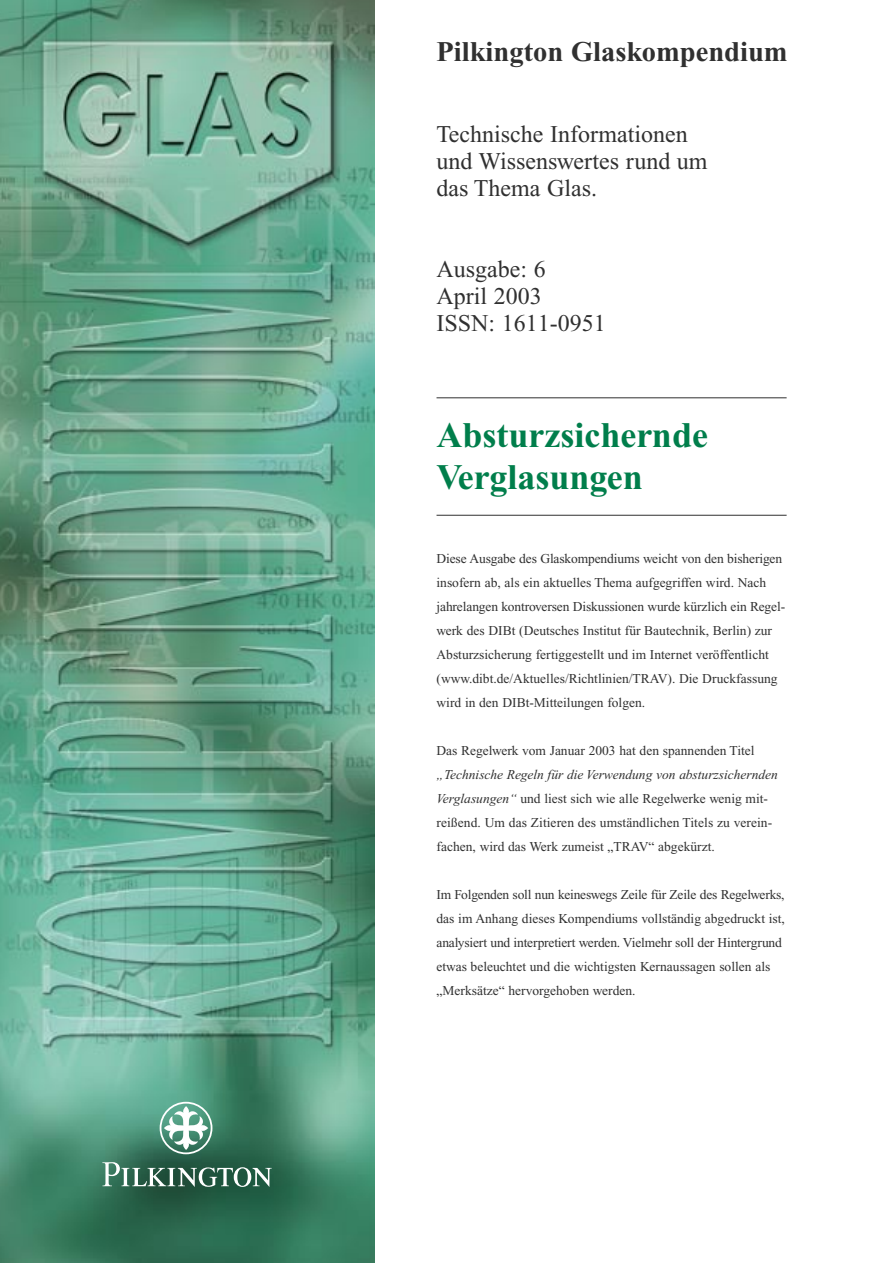
<style>
.page{position:relative;width:893px;height:1263px;background:#fff}
.page>*{position:absolute;margin:0;border:0;box-sizing:border-box;transform-origin:0 0}
.Fließtext{font:700 36px/42px "Times New Roman";color:#007e4b}
.t1{font:700 28.5px "Times New Roman";color:#303030}
.t2{font:24px "Times New Roman";color:#303030}
.Fließtext-2{font:13.5px/24px "Times New Roman";color:#303030}
.s1{font-style:italic}
</style>
<div class="page">
<img style="left:0;top:0;width:374px;height:1263px">
<hr style="left:436px;top:397px;width:351px;height:1px;background:#303030">
<hr style="left:436px;top:515px;width:351px;height:1px;background:#303030">
<svg style="left:164px;top:1106px;width:44px;height:44px"></svg>
<svg style="left:102px;top:1162px;width:170px;height:25px"></svg>
<div style="left:160px;top:1102px;width:52px;height:52px;border:2px solid #fff;border-radius:50%"></div>
<p class="t1" style="left:436px;top:36px;width:353px">Pilkington Glaskompendium</p>
<p class="t2" style="left:436px;top:121px;width:253px">Technische Informationen</p>
<p class="t2" style="left:436px;top:148px;width:273px">und Wissenswertes rund um</p>
<p class="t2" style="left:436px;top:175px;width:162px">das Thema Glas.</p>
<p class="t2" style="left:436px;top:256px;width:111px">Ausgabe: 6</p>
<p class="t2" style="left:436px;top:283px;width:107px">April 2003</p>
<p class="t2" style="left:436px;top:310px;width:171px">ISSN: 1611-0951</p>
<p class="Fließtext" style="left:436px;top:414px;width:273px">Absturzsichernde<br>Verglasungen</p>
<p class="Fließtext-2" style="left:436px;top:546px;width:350px">Diese Ausgabe des Glaskompendiums weicht von den bisherigen insofern ab, als ein aktuelles Thema aufgegriffen wird. Nach jahrelangen kontroversen Diskussionen wurde kürzlich ein Regel&shy;werk des DIBt (Deutsches Institut für Bautechnik, Berlin) zur Absturzsicherung fertiggestellt und im Internet veröffentlicht (www.dibt.de/Aktuelles/Richtlinien/TRAV). Die Druckfassung wird in den DIBt-Mitteilungen folgen.</p>
<p class="Fließtext-2" style="left:436px;top:738px;width:320px">Das Regelwerk vom Januar 2003 hat den spannenden Titel</p>
<p class="Fließtext-2" style="left:436px;top:762px;width:343px"><span class="s1">„Technische Regeln für die Verwendung von absturzsichernden Verglasungen“</span> und liest sich wie alle Regelwerke wenig mit&shy;reißend. Um das Zitieren des umständlichen Titels zu verein&shy;fachen, wird das Werk zumeist „TRAV“ abgekürzt.</p>
<p class="Fließtext-2" style="left:436px;top:882px;width:350px">Im Folgenden soll nun keineswegs Zeile für Zeile des Regelwerks, das im Anhang dieses Kompendiums vollständig abgedruckt ist, analysiert und interpretiert werden. Vielmehr soll der Hintergrund etwas beleuchtet und die wichtigsten Kernaussagen sollen als „Merksätze“ hervorgehoben werden.</p>
</div>
